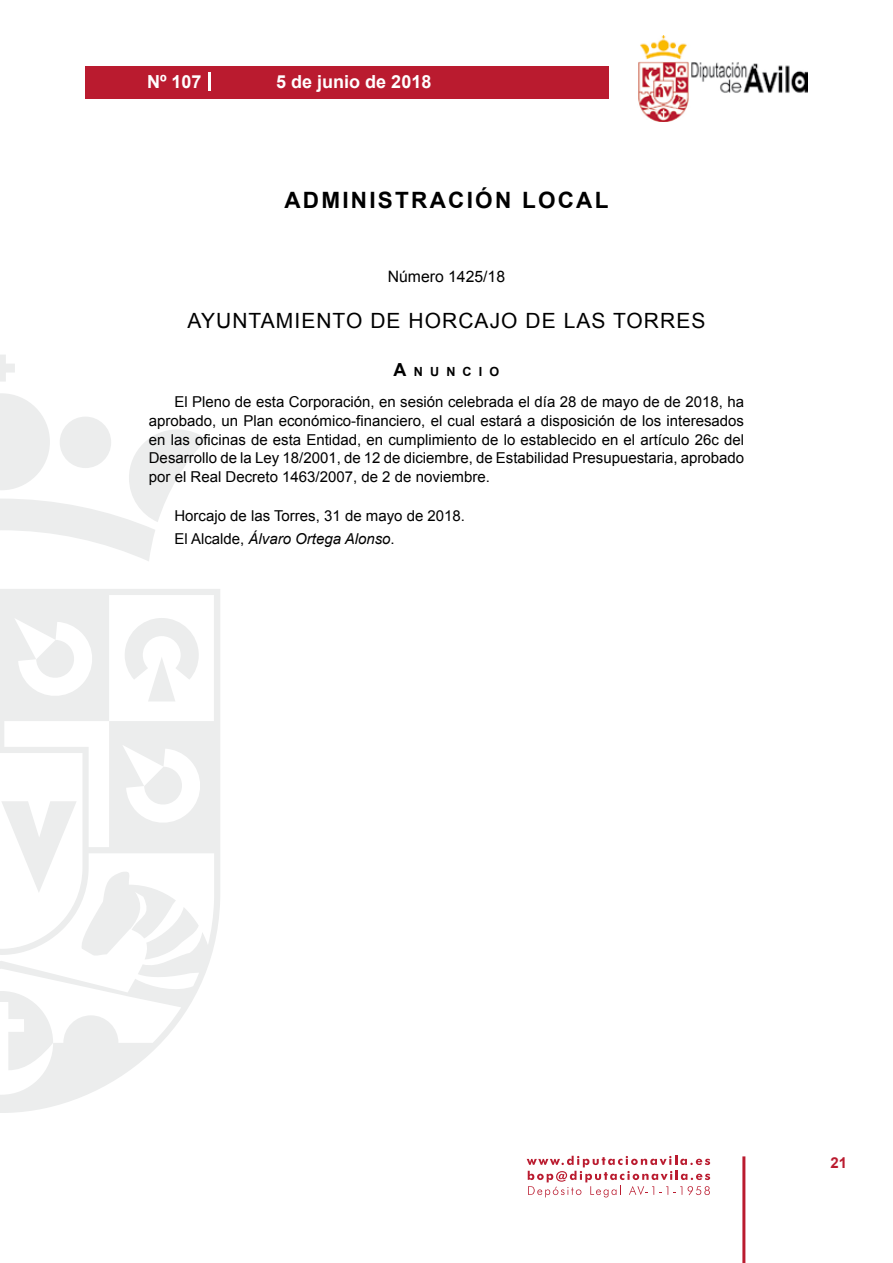
<style>
.page{position:relative;width:893px;height:1263px;background:#fff}
.page>*{position:absolute;margin:0;border:0;box-sizing:border-box;transform-origin:0 0}
.t1{font:700 22.5px "Arial";letter-spacing:.1em;color:#000}
.t2{font:21px "Arial";letter-spacing:.05em;color:#000}
.t3{font:700 18px "Arial";color:#fff}
.t4{font:15.75px "Arial";color:#000}
.t5{font:15px/18.8px "Arial";color:#000;text-align:justify}
.t6{font:700 15px "Arial";color:#ba1b2f}
.t7{font:700 12.6px "Arial";letter-spacing:.57em;color:#000}
.s1{font-size:18px}
.s2{font-style:italic}
</style>
<div class="page">
<svg style="left:527px;top:1156px;width:183px;height:41px"></svg>
<div style="left:85px;top:66px;width:523px;height:33px;background:#ba1b2f"></div>
<img style="left:638px;top:36px;width:170px;height:86px">
<hr style="left:742px;top:1156px;width:3px;height:107px;background:#ba1b2f">
<svg style="left:208px;top:72px;width:2px;height:18px"></svg>
<svg style="left:0;top:355px;width:15px;height:27px"></svg>
<svg style="left:0;top:393px;width:206px;height:168px"></svg>
<svg style="left:0;top:589px;width:220px;height:524px"></svg>
<svg style="left:36px;top:640px;width:40px;height:40px"></svg>
<svg style="left:125px;top:618px;width:74px;height:83px"></svg>
<svg style="left:0;top:991px;width:53px;height:79px"></svg>
<svg style="left:1px;top:767px;width:198px;height:192px"></svg>
<p class="t3" style="left:147px;top:69px;width:56px">Nº 107</p>
<p class="t3" style="left:276px;top:69px;width:157px">5 de junio de 2018</p>
<h1 class="t1" style="left:284px;top:185px;width:325px">ADMINISTRACIÓN LOCAL</h1>
<p class="t4" style="left:388px;top:266px;width:119px">Número 1425/18</p>
<h2 class="t2" style="left:188px;top:307px;width:519px">AYUNTAMIENTO DE HORCAJO DE LAS TORRES</h2>
<p class="t7" style="left:394px;top:363px;width:107px"><span class="s1">A</span>NUNCIO</p>
<p class="t5" style="left:149px;top:392px;width:597px;text-indent:26px">El Pleno de esta Corporación, en sesión celebrada el día 28 de mayo de de 2018, ha aprobado, un Plan económico-financiero, el cual estará a disposición de los interesados en las oficinas de esta Entidad, en cumplimiento de lo establecido en el artículo 26c del Desarrollo de la Ley 18/2001, de 12 de diciembre, de Estabilidad Presupuestaria, aprobado por el Real Decreto 1463/2007, de 2 de noviembre.</p>
<p class="t5" style="left:174px;top:505px;width:292px;line-height:22.2px">Horcajo de las Torres, 31 de mayo de 2018.<br>El Alcalde, <span class="s2">Álvaro Ortega Alonso</span>.</p>
<p class="t6" style="left:831px;top:1153px;width:18px">21</p>
</div>
